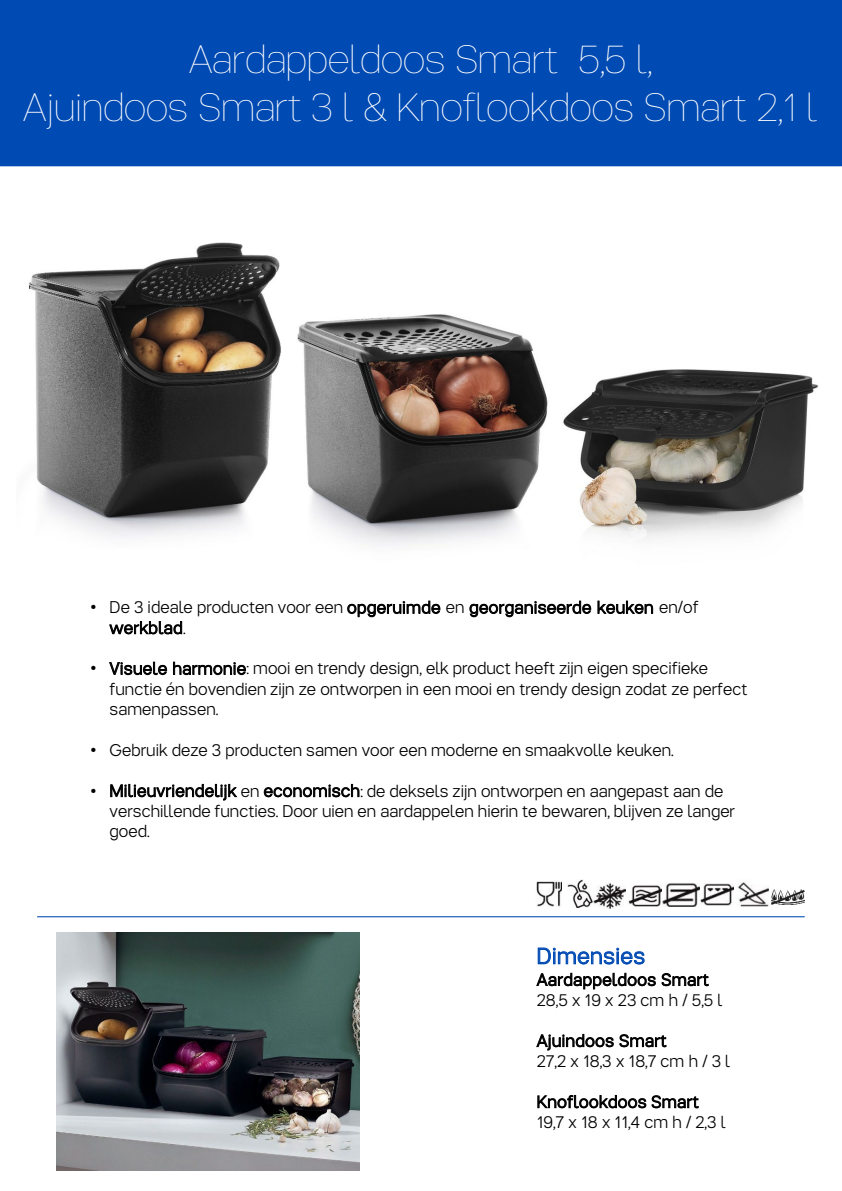
<style>
.page{position:relative;width:842px;height:1191px;background:#fff}
.page>*{position:absolute;margin:0;border:0;box-sizing:border-box;transform-origin:0 0}
.t1{font:200 39.6px/47.6px "Tupper PRO";color:#fff;text-align:center}
.t2{font:300 22.6px "Tupper PRO";letter-spacing:.025em;color:#004ab3}
.t3{font:300 17px/20.4px "Tupper PRO";letter-spacing:.005em;color:#000}
.t4{font:300 17px/20.4px "Tupper PRO";letter-spacing:.03em;color:#000}
.t5{font:300 17px/20.4px "Tupper PRO";letter-spacing:.025em;color:#000}
.s1{font-family:"Arial";font-weight:400}
</style>
<div class="page">
<div style="left:0;top:0;width:841px;height:166px;background:#004ab3"></div>
<hr style="left:37px;top:916px;width:768px;height:1px;background:#004ab3">
<img style="left:771px;top:889px;width:34px;height:15px">
<img style="left:536px;top:881px;width:26px;height:25px">
<img style="left:628px;top:883px;width:106px;height:23px">
<img style="left:738px;top:882px;width:31px;height:24px">
<img style="left:567px;top:880px;width:25px;height:27px">
<img style="left:593px;top:883px;width:32px;height:25px">
<img style="left:29px;top:242px;width:252px;height:295px">
<img style="left:297px;top:314px;width:251px;height:232px">
<img style="left:57px;top:933px;width:303px;height:238px">
<img style="left:563px;top:369px;width:255px;height:170px">
<svg style="left:841px;top:0;width:1px;height:166px"></svg>
<h1 class="t1" style="left:23px;top:32px;width:795px">Aardappeldoos Smart 5,5 l,<br>Ajuindoos Smart 3 l &amp; Knoflookdoos Smart 2,1 l</h1>
<p class="t5" style="left:110px;top:595px;width:590px;text-indent:-19px"><span class="s1">•</span> De 3 ideale producten voor een opgeruimde en georganiseerde keuken en/of werkblad.</p>
<p class="t3" style="left:110px;top:657px;width:639px;text-indent:-19px"><span class="s1">•</span> Visuele harmonie: mooi en trendy design, elk product heeft zijn eigen specifieke functie én bovendien zijn ze ontworpen in een mooi en trendy design zodat ze perfect samenpassen.</p>
<p class="t3" style="left:90px;top:738px;width:585px"><span class="s1">•</span> Gebruik deze 3 producten samen voor een moderne en smaakvolle keuken.</p>
<p class="t3" style="left:110px;top:779px;width:627px;text-indent:-19px"><span class="s1">•</span> Milieuvriendelijk en economisch: de deksels zijn ontworpen en aangepast aan de verschillende functies. Door uien en aardappelen hierin te bewaren, blijven ze langer goed.</p>
<h2 class="t2" style="left:537px;top:937px;width:110px">Dimensies</h2>
<p class="t4" style="left:537px;top:967px;width:187px">Aardappeldoos Smart<br>28,5 x 19 x 23 cm h / 5,5 l</p>
<p class="t4" style="left:537px;top:1029px;width:195px">Ajuindoos Smart<br>27,2 x 18,3 x 18,7 cm h / 3 l</p>
<p class="t4" style="left:537px;top:1090px;width:190px">Knoflookdoos Smart<br>19,7 x 18 x 11,4 cm h / 2,3 l</p>
</div>
